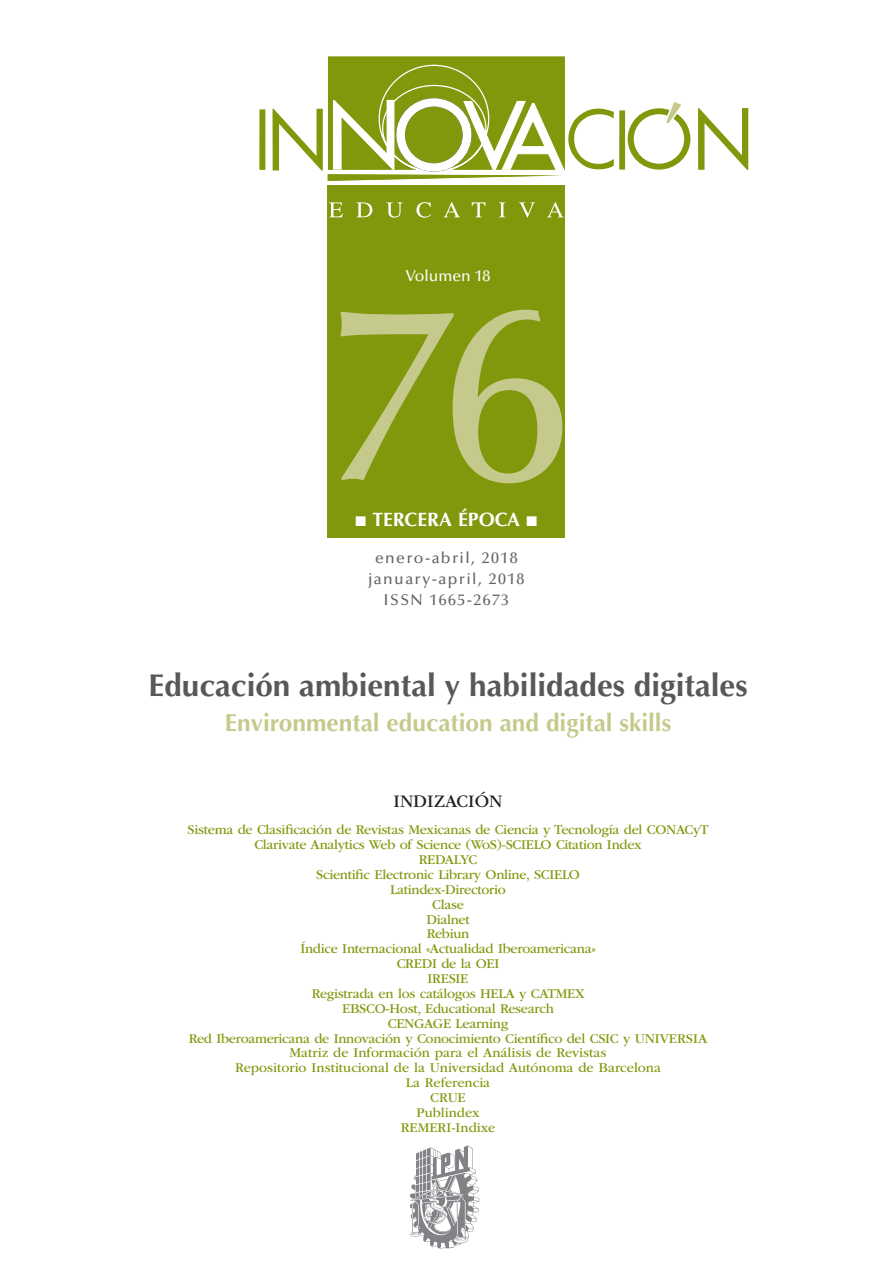
<style>
.page{position:relative;width:877px;height:1274px;background:#fff}
.page>*{position:absolute;margin:0;border:0;box-sizing:border-box;transform-origin:0 0}
.t1{font:500 250.42px "Optima LT Std";color:#c5ca8c}
.t2{font:700 31.5px "Optima LT Std";color:#57585a}
.t3{font:700 24.5px "Optima LT Std";color:#c5ca8c}
.t4{font:19.43px "Optima LT Std Bold SC850";color:#fff}
.t5{font:18.38px "ITC Garamond Std";color:#231f20}
.t6{font:500 15.75px/21px "Optima LT Std";letter-spacing:.09em;color:#636366;text-align:center}
.t7{font:500 15.75px "Optima LT Std";color:#fff}
.t8{font:14px/14.9px "ITC Garamond Std";letter-spacing:-.02em;color:#81980d;text-align:center}
</style>
<div class="page">
<div style="left:328px;top:185px;width:237px;height:352px;background:#81980d"></div>
<svg style="left:329px;top:202px;width:14px;height:15px"></svg>
<svg style="left:356px;top:202px;width:16px;height:15px"></svg>
<svg style="left:386px;top:202px;width:17px;height:16px"></svg>
<svg style="left:416px;top:202px;width:15px;height:16px"></svg>
<svg style="left:443px;top:202px;width:17px;height:15px"></svg>
<svg style="left:471px;top:202px;width:14px;height:15px"></svg>
<svg style="left:498px;top:202px;width:7px;height:15px"></svg>
<svg style="left:519px;top:202px;width:16px;height:15px"></svg>
<svg style="left:547px;top:202px;width:16px;height:15px"></svg>
<div style="left:259px;top:109px;width:6px;height:61px;background:#81980d"></div>
<svg style="left:698px;top:108px;width:50px;height:62px"></svg>
<div style="left:619px;top:110px;width:6px;height:60px;background:#81980d"></div>
<svg style="left:627px;top:102px;width:63px;height:68px"></svg>
<svg style="left:272px;top:56px;width:341px;height:125px"></svg>
<svg style="left:410px;top:1145px;width:69px;height:102px"></svg>
<p class="t7" style="left:405px;top:267px;width:86px">Volumen 18</p>
<h1 class="t1" style="left:329px;top:254px;width:242px">76</h1>
<h3 class="t4" style="left:355px;top:507px;width:183px">■ TERCERA ÉPOCA ■</h3>
<p class="t6" style="left:368px;top:548px;width:158px">enero-abril, 2018 january-april, 2018<br>ISSN 1665-2673</p>
<h2 class="t2" style="left:149px;top:667px;width:600px">Educación ambiental y habilidades digitales</h2>
<h3 class="t3" style="left:225px;top:708px;width:448px">Environmental education and digital skills</h3>
<h3 class="t5" style="left:393px;top:791px;width:110px">INDIZACIÓN</h3>
<p class="t8" style="left:187px;top:822px;width:522px">Sistema de Clasificación de Revistas Mexicanas de Ciencia y Tecnología del CONACyT<br>Clarivate Analytics Web of Science (WoS)-SCIELO Citation Index<br>REDALYC<br>Scientific Electronic Library Online, SCIELO<br>Latindex-Directorio<br>Clase<br>Dialnet<br>Rebiun<br>Índice Internacional «Actualidad Iberoamericana»<br>CREDI de la OEI<br>IRESIE<br>Registrada en los catálogos HELA y CATMEX<br>EBSCO-Host, Educational Research<br>CENGAGE Learning<br>Red Iberoamericana de Innovación y Conocimiento Científico del CSIC y UNIVERSIA<br>Matriz de Información para el Análisis de Revistas<br>Repositorio Institucional de la Universidad Autónoma de Barcelona<br>La Referencia<br>CRUE<br>Publindex<br>REMERI-Indixe</p>
</div>
